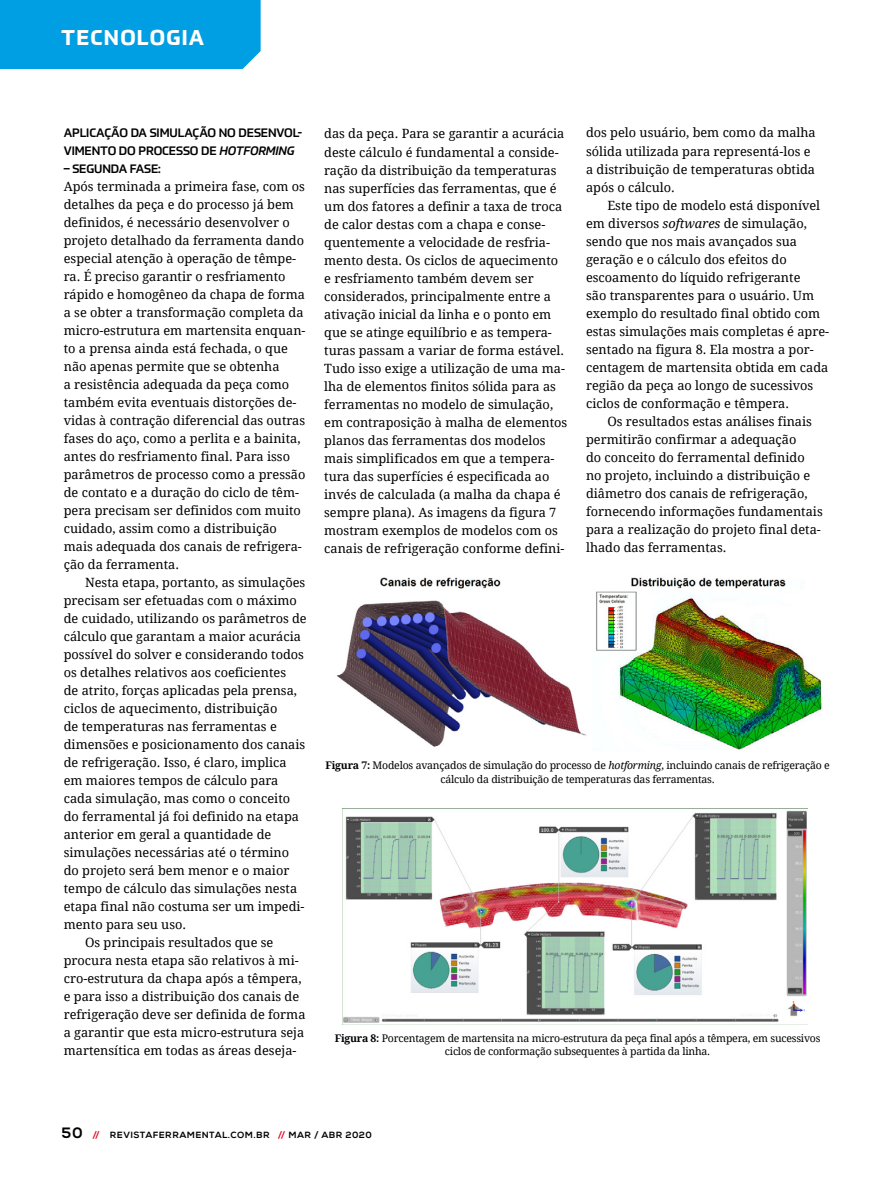
<style>
.page{position:relative;width:893px;height:1191px;background:#fff}
.page>*{position:absolute;margin:0;border:0;box-sizing:border-box;transform-origin:0 0}
.t1{font:700 21px "Prometo";letter-spacing:.06em;color:#fff}
.t2{font:12.75px/18px "Droid Serif";color:#000}
.t3{font:500 12px/18px "Prometo";letter-spacing:-.01em;color:#000}
.t4{font:10.5px/13.5px "Droid Serif";letter-spacing:-.02em;color:#000;text-align:center}
.t5{font:800 9px "Nexa";letter-spacing:.05em;color:#000}
.s1{font-style:italic}
.s2{font-weight:700}
.s3{font-size:15px}
.s4{color:#e40521}
</style>
<div class="page">
<div style="left:0;top:0;width:261px;height:69px;background:#009fe3"></div>
<img style="left:337px;top:577px;width:485px;height:173px">
<img style="left:343px;top:808px;width:465px;height:215px">
<h1 class="t1" style="left:61px;top:24px;width:145px">TECNOLOGIA</h1>
<p class="t3" style="left:64px;top:123px;width:240px">APLICAÇÃO DA SIMULAÇÃO NO DESENVOL-<br>VIMENTO DO PROCESSO DE <span class="s1">HOTFORMING</span></p>
<p class="t3" style="left:64px;top:159px;width:98px">– SEGUNDA FASE:</p>
<p class="t2" style="left:64px;top:177px;width:243px">Após terminada a primeira fase, com os detalhes da peça e do processo já bem definidos, é necessário desenvolver o projeto detalhado da ferramenta dando especial atenção à operação de têmpe&shy;ra. É preciso garantir o resfriamento rápido e homogêneo da chapa de forma a se obter a transformação completa da micro-estrutura em martensita enquan&shy;to a prensa ainda está fechada, o que não apenas permite que se obtenha<br>a resistência adequada da peça como também evita eventuais distorções de&shy;vidas à contração diferencial das outras fases do aço, como a perlita e a bainita, antes do resfriamento final. Para isso parâmetros de processo como a pressão de contato e a duração do ciclo de têm&shy;pera precisam ser definidos com muito cuidado, assim como a distribuição mais adequada dos canais de refrigera&shy;ção da ferramenta.</p>
<p class="t2" style="left:85px;top:573px;width:222px">Nesta etapa, portanto, as simulações</p>
<p class="t2" style="left:64px;top:591px;width:235px">precisam ser efetuadas com o máximo</p>
<p class="t2" style="left:64px;top:609px;width:244px">de cuidado, utilizando os parâmetros de</p>
<p class="t2" style="left:64px;top:627px;width:239px">cálculo que garantam a maior acurácia</p>
<p class="t2" style="left:64px;top:645px;width:242px">possível do solver e considerando todos</p>
<p class="t2" style="left:64px;top:663px;width:224px">os detalhes relativos aos coeficientes</p>
<p class="t2" style="left:64px;top:681px;width:235px">de atrito, forças aplicadas pela prensa,</p>
<p class="t2" style="left:64px;top:699px;width:215px">ciclos de aquecimento, distribuição</p>
<p class="t2" style="left:64px;top:717px;width:215px">de temperaturas nas ferramentas e</p>
<p class="t2" style="left:64px;top:735px;width:243px">dimensões e posicionamento dos canais</p>
<p class="t2" style="left:64px;top:753px;width:224px">de refrigeração. Isso, é claro, implica</p>
<p class="t2" style="left:64px;top:771px;width:216px">em maiores tempos de cálculo para</p>
<p class="t2" style="left:64px;top:789px;width:228px">cada simulação, mas como o conceito</p>
<p class="t2" style="left:64px;top:807px;width:237px">do ferramental já foi definido na etapa</p>
<p class="t2" style="left:64px;top:825px;width:209px">anterior em geral a quantidade de</p>
<p class="t2" style="left:64px;top:843px;width:227px">simulações necessárias até o término</p>
<p class="t2" style="left:64px;top:861px;width:227px">do projeto será bem menor e o maior</p>
<p class="t2" style="left:64px;top:879px;width:235px">tempo de cálculo das simulações nesta</p>
<p class="t2" style="left:64px;top:898px;width:242px">etapa final não costuma ser um impedi-</p>
<p class="t2" style="left:64px;top:916px;width:124px">mento para seu uso.</p>
<p class="t2" style="left:85px;top:934px;width:190px">Os principais resultados que se</p>
<p class="t2" style="left:64px;top:952px;width:236px">procura nesta etapa são relativos à mi-</p>
<p class="t2" style="left:64px;top:970px;width:239px">cro-estrutura da chapa após a têmpera,</p>
<p class="t2" style="left:64px;top:988px;width:237px">e para isso a distribuição dos canais de</p>
<p class="t2" style="left:64px;top:1006px;width:243px">refrigeração deve ser definida de forma</p>
<p class="t2" style="left:64px;top:1024px;width:242px">a garantir que esta micro-estrutura seja</p>
<p class="t2" style="left:64px;top:1042px;width:234px">martensítica em todas as áreas deseja-</p>
<p class="t2" style="left:324px;top:125px;width:245px">das da peça. Para se garantir a acurácia deste cálculo é fundamental a conside&shy;ração da distribuição da temperaturas nas superfícies das ferramentas, que é um dos fatores a definir a taxa de troca de calor destas com a chapa e conse&shy;quentemente a velocidade de resfria&shy;mento desta. Os ciclos de aquecimento e resfriamento também devem ser considerados, principalmente entre a ativação inicial da linha e o ponto em que se atinge equilíbrio e as tempera&shy;turas passam a variar de forma estável.<br>Tudo isso exige a utilização de uma ma&shy;lha de elementos finitos sólida para as ferramentas no modelo de simulação, em contraposição à malha de elementos planos das ferramentas dos modelos mais simplificados em que a tempera&shy;tura das superfícies é especificada ao invés de calculada (a malha da chapa é sempre plana). As imagens da figura 7 mostram exemplos de modelos com os canais de refrigeração conforme defini-</p>
<p class="t2" style="left:586px;top:124px;width:231px">dos pelo usuário, bem como da malha sólida utilizada para representá-los e a distribuição de temperaturas obtida após o cálculo.</p>
<p class="t2" style="left:586px;top:196px;width:245px;text-indent:21px">Este tipo de modelo está disponível em diversos <span class="s1">softwares</span> de simulação, sendo que nos mais avançados sua geração e o cálculo dos efeitos do escoamento do líquido refrigerante<br>são transparentes para o usuário. Um exemplo do resultado final obtido com estas simulações mais completas é apre&shy;sentado na figura 8. Ela mostra a por&shy;centagem de martensita obtida em cada região da peça ao longo de sucessivos ciclos de conformação e têmpera.</p>
<p class="t2" style="left:586px;top:412px;width:238px;text-indent:21px">Os resultados estas análises finais permitirão confirmar a adequação<br>do conceito do ferramental definido no projeto, incluindo a distribuição e diâmetro dos canais de refrigeração, fornecendo informações fundamentais para a realização do projeto final deta&shy;lhado das ferramentas.</p>
<p class="t4" style="left:325px;top:758px;width:506px"><span class="s2">Figura 7:</span> Modelos avançados de simulação do processo de <span class="s1">hotforming</span>, incluindo canais de refrigeração e cálculo da distribuição de temperaturas das ferramentas.</p>
<p class="t4" style="left:335px;top:1031px;width:487px"><span class="s2">Figura 8:</span> Porcentagem de martensita na micro-estrutura da peça final após a têmpera, em sucessivos ciclos de conformação subsequentes à partida da linha.</p>
<p class="t5" style="left:62px;top:1129px;width:312px"><span class="s3">50</span> <span class="s4">//</span> REVISTAFERRAMENTAL.COM.BR <span class="s4">//</span> MAR / ABR 2020</p>
</div>
